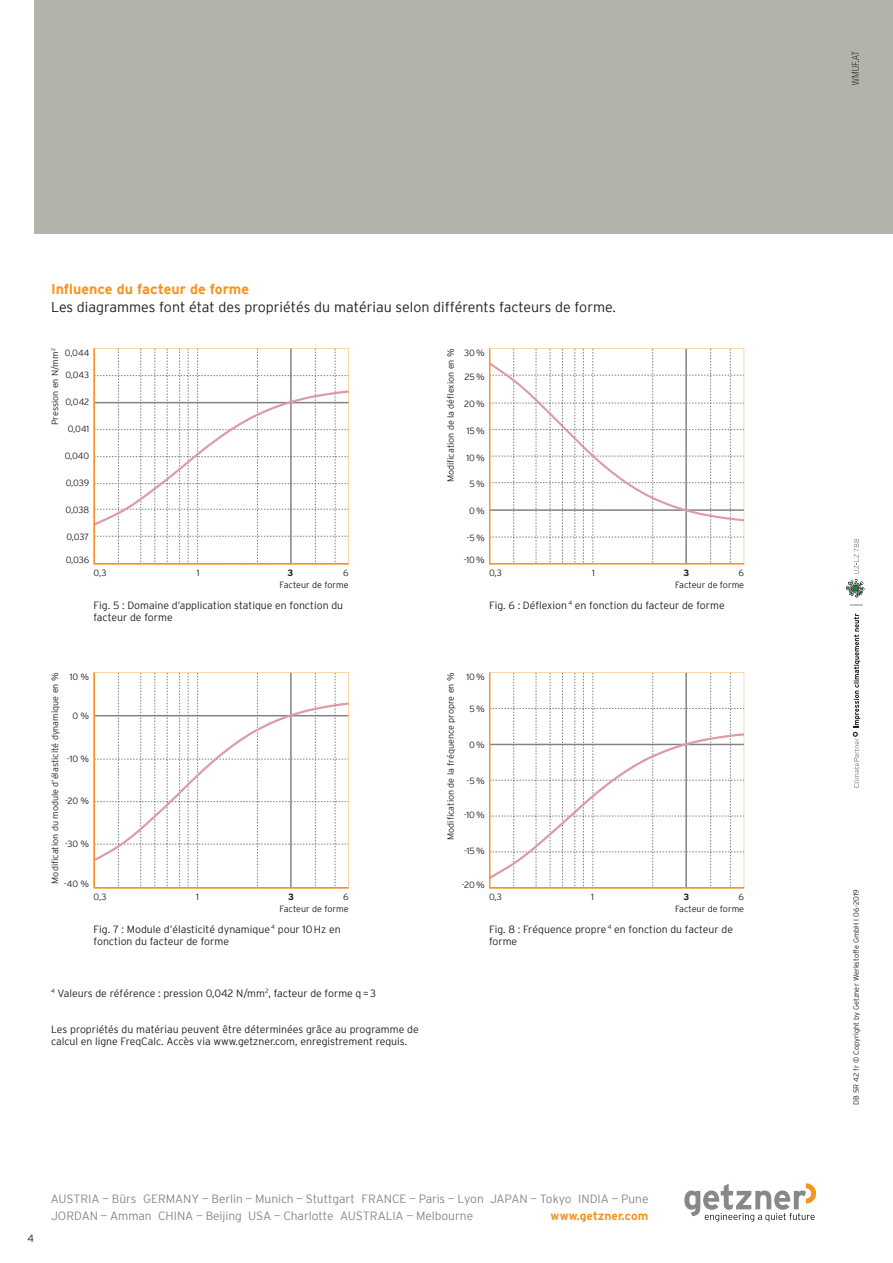
<style>
.page{position:relative;width:893px;height:1263px;background:#fff}
.page>*{position:absolute;margin:0;border:0;box-sizing:border-box;transform-origin:0 0}
.t1{font:300 14.25px "Interstate";color:#231f20}
.t2{font:700 14.25px "Interstate";color:#f7941d}
.t3{font:300 12px/17.4px "Interstate";letter-spacing:-.005em;color:#86888a}
.t4{font:700 12px "Interstate";color:#f2961f}
.t5{font:300 10.5px/12px "Interstate";color:#231f20}
.t6{font:300 9px/11.7px "Interstate";color:#231f20;text-align:right}
.t7{font:700 9px "Interstate";color:#231f20}
.t8{font:300 7.5px "Interstate";color:#231f20}
</style>
<div class="page">
<svg style="left:94px;top:672px;width:255px;height:216px"></svg>
<svg style="left:489px;top:672px;width:255px;height:216px"></svg>
<svg style="left:94px;top:348px;width:255px;height:216px"></svg>
<svg style="left:489px;top:348px;width:255px;height:216px"></svg>
<div style="left:34px;top:0;width:859px;height:234px;background:#b2b3ab"></div>
<svg style="left:852px;top:51px;width:7px;height:34px"></svg>
<svg style="left:684px;top:1183px;width:132px;height:39px"></svg>
<svg style="left:853px;top:613px;width:7px;height:175px"></svg>
<svg style="left:850px;top:605px;width:13px;height:1px"></svg>
<svg style="left:846px;top:539px;width:18px;height:59px"></svg>
<h1 class="t2" style="left:51px;top:281px;width:199px">Influence du facteur de forme</h1>
<h1 class="t1" style="left:51px;top:299px;width:566px">Les diagrammes font état des propriétés du matériau selon différents facteurs de forme.</h1>
<p class="t6" style="left:49px;top:425px;width:78px;rotate:-90deg">Pression en N/mm<sup>2</sup></p>
<p class="t6" style="left:445px;top:482px;width:136px;rotate:-90deg">Modification de la déflexion en %</p>
<p class="t6" style="left:65px;top:347px;width:26px">0,044</p>
<p class="t6" style="left:65px;top:369px;width:25px">0,043</p>
<p class="t6" style="left:65px;top:396px;width:25px">0,042</p>
<p class="t6" style="left:68px;top:423px;width:23px">0,041</p>
<p class="t6" style="left:65px;top:450px;width:26px">0,040</p>
<p class="t6" style="left:66px;top:477px;width:25px">0,039</p>
<p class="t6" style="left:66px;top:504px;width:25px">0,038</p>
<p class="t6" style="left:66px;top:531px;width:24px">0,037</p>
<p class="t6" style="left:66px;top:554px;width:25px">0,036</p>
<p class="t6" style="left:280px;top:567px;width:71px">6<br>Facteur de forme</p>
<p class="t5" style="left:94px;top:599px;width:251px">Fig. 5 : Domaine d’application statique en fonction du facteur de forme</p>
<p class="t6" style="left:94px;top:567px;width:14px">0,3</p>
<p class="t6" style="left:197px;top:567px;width:4px">1</p>
<p class="t7" style="left:288px;top:569px;width:7px">3</p>
<p class="t6" style="left:464px;top:346px;width:22px">30 %</p>
<p class="t6" style="left:465px;top:370px;width:22px">25 %</p>
<p class="t6" style="left:464px;top:398px;width:22px">20 %</p>
<p class="t6" style="left:467px;top:425px;width:20px">15 %</p>
<p class="t6" style="left:466px;top:452px;width:20px">10 %</p>
<p class="t6" style="left:469px;top:478px;width:17px">5 %</p>
<p class="t6" style="left:469px;top:505px;width:17px">0 %</p>
<p class="t6" style="left:467px;top:532px;width:20px">-5 %</p>
<p class="t6" style="left:464px;top:554px;width:23px">-10 %</p>
<p class="t6" style="left:489px;top:567px;width:14px">0,3</p>
<p class="t6" style="left:592px;top:567px;width:4px">1</p>
<p class="t7" style="left:684px;top:569px;width:7px">3</p>
<p class="t6" style="left:675px;top:567px;width:71px">6<br>Facteur de forme</p>
<p class="t5" style="left:489px;top:599px;width:237px">Fig. 6 : Déflexion <sup>4</sup> en fonction du facteur de forme</p>
<p class="t6" style="left:49px;top:884px;width:213px;rotate:-90deg">Modification du module d’élasticité dynamique en %</p>
<p class="t6" style="left:445px;top:840px;width:169px;rotate:-90deg">Modification de la fréquence propre en %</p>
<p class="t6" style="left:70px;top:670px;width:21px">10 %</p>
<p class="t6" style="left:73px;top:709px;width:18px">0 %</p>
<p class="t6" style="left:67px;top:753px;width:24px">-10 %</p>
<p class="t6" style="left:65px;top:795px;width:26px">-20 %</p>
<p class="t6" style="left:65px;top:838px;width:26px">-30 %</p>
<p class="t6" style="left:64px;top:878px;width:27px">-40 %</p>
<p class="t6" style="left:466px;top:670px;width:20px">10 %</p>
<p class="t6" style="left:469px;top:703px;width:17px">5 %</p>
<p class="t6" style="left:469px;top:739px;width:17px">0 %</p>
<p class="t6" style="left:467px;top:775px;width:20px">-5 %</p>
<p class="t6" style="left:464px;top:809px;width:23px">-10 %</p>
<p class="t6" style="left:464px;top:845px;width:22px">-15 %</p>
<p class="t6" style="left:462px;top:879px;width:24px">-20 %</p>
<p class="t6" style="left:280px;top:891px;width:71px">6<br>Facteur de forme</p>
<p class="t6" style="left:489px;top:891px;width:14px">0,3</p>
<p class="t6" style="left:591px;top:891px;width:4px">1</p>
<p class="t7" style="left:684px;top:893px;width:7px">3</p>
<p class="t6" style="left:675px;top:891px;width:71px">6<br>Facteur de forme</p>
<p class="t6" style="left:94px;top:891px;width:14px">0,3</p>
<p class="t6" style="left:196px;top:891px;width:4px">1</p>
<p class="t7" style="left:288px;top:893px;width:7px">3</p>
<p class="t5" style="left:94px;top:923px;width:249px">Fig. 7 : Module d’élasticité dynamique <sup>4</sup> pour 10 Hz en fonction du facteur de forme</p>
<p class="t5" style="left:51px;top:987px;width:327px"><sup>4</sup> Valeurs de référence : pression 0,042 N/mm<sup>2</sup>, facteur de forme q = 3</p>
<p class="t5" style="left:51px;top:1023px;width:369px">Les propriétés du matériau peuvent être déterminées grâce au programme de calcul en ligne FreqCalc. Accès via www.getzner.com, enregistrement requis.</p>
<p class="t5" style="left:489px;top:923px;width:246px">Fig. 8 : Fréquence propre <sup>4</sup> en fonction du facteur de forme</p>
<p class="t5" style="left:28px;top:1232px;width:8px">4</p>
<p class="t3" style="left:51px;top:1190px;width:434px">AUSTRIA — Bürs GERMANY — Berlin — Munich — Stuttgart FRANCE — Paris — Lyon<br>JORDAN — Amman</p>
<p class="t3" style="left:490px;top:1190px;width:160px">JAPAN — Tokyo INDIA — Pune</p>
<p class="t3" style="left:158px;top:1207px;width:85px">CHINA — Beijing</p>
<p class="t3" style="left:248px;top:1207px;width:87px">USA — Charlotte</p>
<p class="t3" style="left:340px;top:1207px;width:134px">AUSTRALIA — Melbourne</p>
<p class="t4" style="left:551px;top:1211px;width:99px">www.getzner.com</p>
<p class="t8" style="left:852px;top:1104px;width:217px;rotate:-90deg">DB SR 42 fr © Copyright by Getzner Werkstoffe GmbH l 06-2019</p>
</div>
